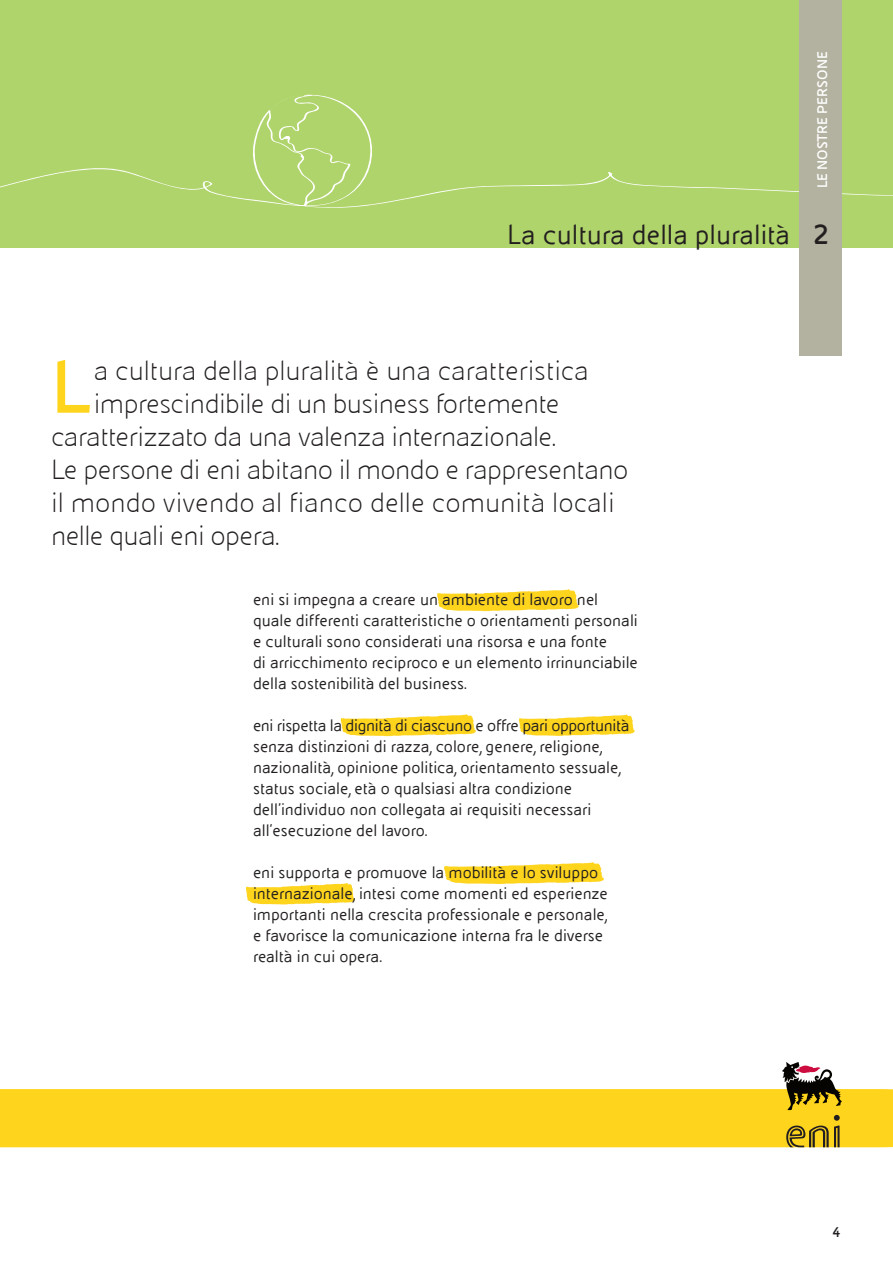
<style>
.page{position:relative;width:893px;height:1263px;background:#fff}
.page>*{position:absolute;margin:0;border:0;box-sizing:border-box;transform-origin:0 0}
.testo_corrente{font:700 79.8px "Eni Tab";color:#fed41d}
.testo_corrente-2{font:300 30px/33px "Eni Tab";letter-spacing:-.02em;color:#231f20}
.intro{font:30px "Eni Exp Reg";color:#231f20}
.testo_corrente-3{font:18px/21px "Eni Tab Reg";color:#231f20}
.t1{font:700 15px "Eni Tab";color:#fff}
.t2{font:700 15px "Eni Tab";color:#231f20}
.s1{font-family:"Eni Tab";font-weight:700}
</style>
<div class="page">
<div style="left:0;top:0;width:893px;height:247px;background:#afd46b"></div>
<svg style="left:0;top:94px;width:893px;height:114px"></svg>
<svg style="left:266px;top:94px;width:84px;height:113px"></svg>
<div style="left:800px;top:0;width:42px;height:355px;background:#b3b2a0"></div>
<div style="left:0;top:1089px;width:893px;height:58px;background:#fed41d"></div>
<svg style="left:782px;top:1062px;width:60px;height:85px;background:#ae943c"></svg>
<img style="left:437px;top:589px;width:142px;height:23px">
<img style="left:340px;top:714px;width:136px;height:23px">
<img style="left:245px;top:883px;width:110px;height:22px">
<img style="left:444px;top:862px;width:160px;height:22px">
<img style="left:518px;top:714px;width:117px;height:22px">
<p class="t1" style="left:815px;top:188px;width:139px;rotate:-90deg">LE NOSTRE PERSONE</p>
<p class="intro" style="left:507px;top:219px;width:323px">La cultura della pluralità <span class="s1">2</span></p>
<p class="testo_corrente" style="left:51px;top:346px;width:41px">L</p>
<p class="testo_corrente-2" style="left:94px;top:354px;width:497px">a cultura della pluralità è una caratteristica</p>
<p class="testo_corrente-2" style="left:94px;top:387px;width:467px">imprescindibile di un business fortemente</p>
<p class="testo_corrente-2" style="left:51px;top:420px;width:506px">caratterizzato da una valenza internazionale.</p>
<p class="testo_corrente-2" style="left:51px;top:453px;width:579px">Le persone di eni abitano il mondo e rappresentano il mondo vivendo al fianco delle comunità locali</p>
<p class="testo_corrente-2" style="left:51px;top:519px;width:230px">nelle quali eni opera.</p>
<p class="testo_corrente-3" style="left:253px;top:589px;width:386px">eni si impegna a creare un ambiente di lavoro nel quale differenti caratteristiche o orientamenti personali e culturali sono considerati una risorsa e una fonte</p>
<p class="testo_corrente-3" style="left:253px;top:652px;width:386px">di arricchimento reciproco e un elemento irrinunciabile della sostenibilità del business.</p>
<p class="testo_corrente-3" style="left:253px;top:715px;width:378px">eni rispetta la dignità di ciascuno e offre pari opportunità senza distinzioni di razza, colore, genere, religione, nazionalità, opinione politica, orientamento sessuale, status sociale, età o qualsiasi altra condizione dell’individuo non collegata ai requisiti necessari all’esecuzione del lavoro.</p>
<p class="testo_corrente-3" style="left:253px;top:862px;width:356px">eni supporta e promuove la mobilità e lo sviluppo internazionale, intesi come momenti ed esperienze importanti nella crescita professionale e personale,</p>
<p class="testo_corrente-3" style="left:253px;top:925px;width:352px">e favorisce la comunicazione interna fra le diverse</p>
<p class="testo_corrente-3" style="left:253px;top:946px;width:131px">realtà in cui opera.</p>
<p class="t2" style="left:832px;top:1224px;width:10px">4</p>
</div>
